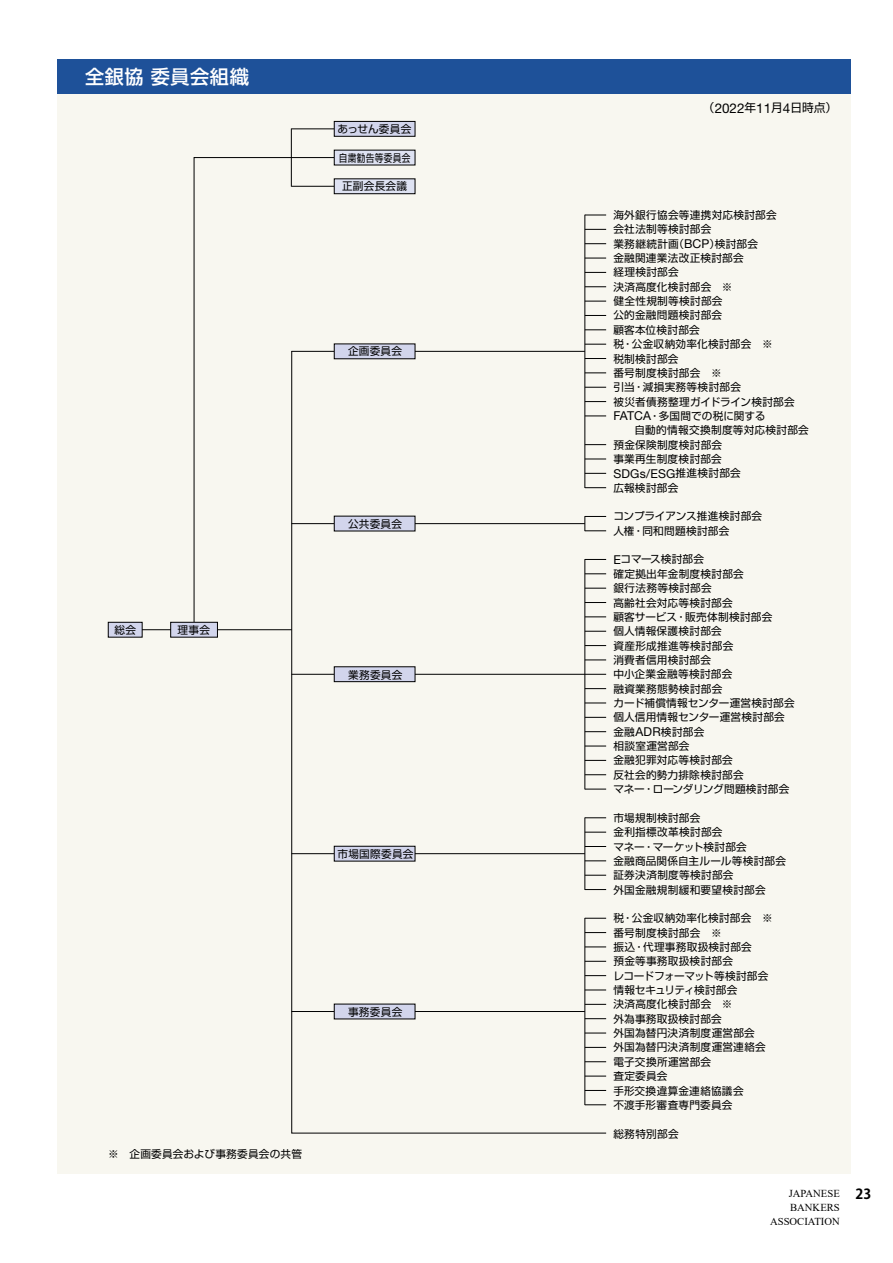
<style>
.page{position:relative;width:893px;height:1263px;background:#fff}
.page>*{position:absolute;margin:0;border:0;box-sizing:border-box;transform-origin:0 0}
.t1{font:500 19.2px "Shin Go Pro";letter-spacing:.03em;color:#fff}
.t2{font:700 13.8px "Koz Go Pro";color:#000}
.t3{font:12.15px "Helvetica Neue";letter-spacing:.015em;color:#000}
.t4{font:11.7px "Shin Go Pro";color:#000}
.t5{font:10.65px/14.4px "Shin Go Pro";letter-spacing:.025em;color:#000}
.t6{font:10.65px/13.8px "Times New Roman";color:#000;text-align:right}
.t7{font:10.65px "Shin Go Pro";letter-spacing:.025em;color:#000;scale:.82 1}
.t8{font:10.65px "Shin Go Pro";color:#000}
.s1{font-family:"Helvetica Neue";font-size:13.5px}
.s2{font-family:"Helvetica Neue";font-size:12.15px}
.s3{font-family:"Shin Go Pro";font-size:10.65px}
</style>
<div class="page">
<div style="left:57px;top:60px;width:793px;height:1114px;background:#f8f7f0"></div>
<div style="left:57px;top:60px;width:793px;height:34px;background:#1e5199"></div>
<hr style="left:125px;top:629px;width:167px;height:1px;background:#000">
<svg style="left:291px;top:350px;width:316px;height:784px"></svg>
<svg style="left:586px;top:215px;width:20px;height:1px"></svg>
<svg style="left:586px;top:229px;width:20px;height:1px"></svg>
<svg style="left:586px;top:243px;width:20px;height:1px"></svg>
<svg style="left:586px;top:258px;width:20px;height:1px"></svg>
<svg style="left:586px;top:272px;width:20px;height:1px"></svg>
<svg style="left:586px;top:286px;width:20px;height:1px"></svg>
<svg style="left:586px;top:301px;width:20px;height:1px"></svg>
<svg style="left:586px;top:315px;width:20px;height:1px"></svg>
<svg style="left:586px;top:329px;width:20px;height:1px"></svg>
<svg style="left:586px;top:344px;width:20px;height:1px"></svg>
<svg style="left:586px;top:358px;width:20px;height:1px"></svg>
<svg style="left:586px;top:373px;width:20px;height:1px"></svg>
<svg style="left:586px;top:387px;width:20px;height:1px"></svg>
<svg style="left:586px;top:401px;width:20px;height:1px"></svg>
<svg style="left:586px;top:416px;width:20px;height:1px"></svg>
<svg style="left:586px;top:444px;width:20px;height:1px"></svg>
<svg style="left:586px;top:459px;width:20px;height:1px"></svg>
<svg style="left:586px;top:473px;width:20px;height:1px"></svg>
<svg style="left:586px;top:487px;width:20px;height:1px"></svg>
<hr style="left:291px;top:351px;width:294px;height:1px;background:#000">
<hr style="left:585px;top:215px;width:1px;height:273px;background:#000">
<svg style="left:585px;top:789px;width:21px;height:1px"></svg>
<svg style="left:586px;top:774px;width:20px;height:1px"></svg>
<svg style="left:586px;top:760px;width:20px;height:1px"></svg>
<svg style="left:586px;top:746px;width:20px;height:1px"></svg>
<svg style="left:586px;top:731px;width:20px;height:1px"></svg>
<svg style="left:586px;top:717px;width:20px;height:1px"></svg>
<svg style="left:586px;top:703px;width:20px;height:1px"></svg>
<svg style="left:586px;top:688px;width:20px;height:1px"></svg>
<hr style="left:291px;top:674px;width:315px;height:1px;background:#000">
<svg style="left:586px;top:660px;width:20px;height:1px"></svg>
<svg style="left:586px;top:645px;width:20px;height:1px"></svg>
<svg style="left:586px;top:631px;width:20px;height:1px"></svg>
<svg style="left:586px;top:616px;width:20px;height:1px"></svg>
<svg style="left:586px;top:602px;width:20px;height:1px"></svg>
<svg style="left:586px;top:588px;width:20px;height:1px"></svg>
<svg style="left:586px;top:573px;width:20px;height:1px"></svg>
<svg style="left:586px;top:559px;width:20px;height:1px"></svg>
<hr style="left:585px;top:559px;width:1px;height:230px;background:#000">
<hr style="left:291px;top:523px;width:294px;height:1px;background:#000">
<svg style="left:585px;top:516px;width:21px;height:15px"></svg>
<hr style="left:291px;top:853px;width:294px;height:1px;background:#000">
<svg style="left:586px;top:889px;width:20px;height:1px"></svg>
<svg style="left:586px;top:875px;width:20px;height:1px"></svg>
<svg style="left:586px;top:860px;width:20px;height:1px"></svg>
<svg style="left:586px;top:846px;width:20px;height:1px"></svg>
<svg style="left:586px;top:832px;width:20px;height:1px"></svg>
<svg style="left:586px;top:817px;width:20px;height:1px"></svg>
<hr style="left:585px;top:817px;width:1px;height:73px;background:#000">
<hr style="left:291px;top:1011px;width:294px;height:1px;background:#000">
<svg style="left:586px;top:918px;width:20px;height:1px"></svg>
<svg style="left:586px;top:932px;width:20px;height:1px"></svg>
<svg style="left:586px;top:947px;width:20px;height:1px"></svg>
<svg style="left:586px;top:961px;width:20px;height:1px"></svg>
<svg style="left:586px;top:975px;width:20px;height:1px"></svg>
<svg style="left:586px;top:990px;width:20px;height:1px"></svg>
<svg style="left:586px;top:1004px;width:20px;height:1px"></svg>
<svg style="left:586px;top:1018px;width:20px;height:1px"></svg>
<svg style="left:586px;top:1033px;width:20px;height:1px"></svg>
<svg style="left:586px;top:1047px;width:20px;height:1px"></svg>
<svg style="left:586px;top:1061px;width:20px;height:1px"></svg>
<svg style="left:586px;top:1076px;width:20px;height:1px"></svg>
<svg style="left:586px;top:1090px;width:20px;height:1px"></svg>
<svg style="left:586px;top:1104px;width:20px;height:1px"></svg>
<hr style="left:585px;top:918px;width:1px;height:187px;background:#000">
<svg style="left:193px;top:157px;width:146px;height:470px"></svg>
<hr style="left:291px;top:186px;width:47px;height:1px;background:#000">
<hr style="left:291px;top:129px;width:47px;height:1px;background:#000">
<hr style="left:291px;top:129px;width:1px;height:58px;background:#000">
<div style="left:108px;top:622px;width:34px;height:15px;background:#d2d5ec"></div>
<div style="left:108px;top:622px;width:35px;height:15px;border:1px solid #000"></div>
<div style="left:334px;top:344px;width:81px;height:15px;background:#d2d5ec"></div>
<div style="left:334px;top:121px;width:81px;height:15px;background:#d2d5ec"></div>
<div style="left:334px;top:121px;width:81px;height:16px;border:1px solid #000"></div>
<div style="left:334px;top:516px;width:81px;height:15px;background:#d2d5ec"></div>
<div style="left:334px;top:667px;width:81px;height:15px;background:#d2d5ec"></div>
<div style="left:334px;top:666px;width:81px;height:16px;border:1px solid #000"></div>
<div style="left:334px;top:846px;width:81px;height:15px;background:#d2d5ec"></div>
<div style="left:334px;top:179px;width:81px;height:15px;background:#dee2f2"></div>
<div style="left:334px;top:178px;width:81px;height:16px;border:1px solid #000"></div>
<div style="left:171px;top:622px;width:46px;height:15px;background:#d2d5ec"></div>
<div style="left:170px;top:622px;width:48px;height:15px;border:1px solid #000"></div>
<div style="left:334px;top:150px;width:81px;height:15px;background:#dee2f2"></div>
<div style="left:334px;top:1004px;width:81px;height:15px;background:#d2d5ec"></div>
<h1 class="t1" style="left:85px;top:61px;width:165px">全銀協委員会組織</h1>
<p class="t5" style="left:115px;top:621px;width:23px">総会</p>
<p class="t5" style="left:178px;top:621px;width:34px">理事会</p>
<p class="t8" style="left:338px;top:120px;width:75px">あっせん委員会</p>
<p class="t7" style="left:339px;top:149px;width:89px">自粛勧告等委員会</p>
<p class="t5" style="left:342px;top:178px;width:67px">正副会長会議</p>
<p class="t5" style="left:348px;top:343px;width:56px">企画委員会</p>
<p class="t5" style="left:348px;top:515px;width:56px">公共委員会</p>
<p class="t5" style="left:348px;top:666px;width:56px">業務委員会</p>
<p class="t5" style="left:337px;top:845px;width:78px">市場国際委員会</p>
<p class="t5" style="left:348px;top:1003px;width:56px">事務委員会</p>
<p class="t5" style="left:108px;top:1145px;width:195px">※　企画委員会および事務委員会の共管</p>
<p class="t4" style="left:703px;top:98px;width:136px">（<span class="s1">2022</span>年<span class="s1">11</span>月<span class="s1">4</span>日時点）</p>
<p class="t5" style="left:613px;top:206px;width:197px">海外銀行協会等連携対応検討部会<br>会社法制等検討部会<br>業務継続計画（<span class="s2">BCP</span>）検討部会<br>金融関連業法改正検討部会<br>経理検討部会<br>決済高度化検討部会　※<br>健全性規制等検討部会<br>公的金融問題検討部会<br>顧客本位検討部会<br>税・公金収納効率化検討部会　※<br>税制検討部会<br>番号制度検討部会　※<br>引当・減損実務等検討部会<br>被災者債務整理ガイドライン検討部会<br><span class="s2">FATCA</span>・多国間での税に関する<br>　　自動的情報交換制度等対応検討部会預金保険制度検討部会<br>事業再生制度検討部会</p>
<p class="t3" style="left:613px;top:466px;width:129px">SDGs/ESG<span class="s3">推進検討部会</span></p>
<p class="t5" style="left:613px;top:479px;width:66px">広報検討部会</p>
<p class="t5" style="left:613px;top:508px;width:150px">コンプライアンス推進検討部会人権・同和問題検討部会</p>
<p class="t5" style="left:613px;top:551px;width:183px"><span class="s2">E</span>コマース検討部会<br>確定拠出年金制度検討部会<br>銀行法務等検討部会<br>高齢社会対応等検討部会<br>顧客サービス・販売体制検討部会<br>個人情報保護検討部会<br>資産形成推進等検討部会<br>消費者信用検討部会<br>中小企業金融等検討部会<br>融資業務態勢検討部会<br>カード補償情報センター運営検討部会個人信用情報センター運営検討部会金融<span class="s2">ADR</span>検討部会<br>相談室運営部会<br>金融犯罪対応等検討部会<br>反社会的勢力排除検討部会<br>マネー・ローンダリング問題検討部会</p>
<p class="t5" style="left:613px;top:809px;width:174px">市場規制検討部会<br>金利指標改革検討部会<br>マネー・マーケット検討部会<br>金融商品関係自主ルール等検討部会証券決済制度等検討部会<br>外国金融規制緩和要望検討部会</p>
<p class="t5" style="left:613px;top:910px;width:161px">税・公金収納効率化検討部会　※番号制度検討部会　※<br>振込・代理事務取扱検討部会<br>預金等事務取扱検討部会<br>レコードフォーマット等検討部会情報セキュリティ検討部会<br>決済高度化検討部会　※<br>外為事務取扱検討部会<br>外国為替円決済制度運営部会<br>外国為替円決済制度運営連絡会電子交換所運営部会<br>査定委員会<br>手形交換違算金連絡協議会<br>不渡手形審査専門委員会</p>
<p class="t5" style="left:613px;top:1125px;width:67px">総務特別部会</p>
<p class="t6" style="left:770px;top:1186px;width:71px">JAPANESE<br>BANKERS<br>ASSOCIATION</p>
<p class="t2" style="left:855px;top:1185px;width:17px">23</p>
</div>
